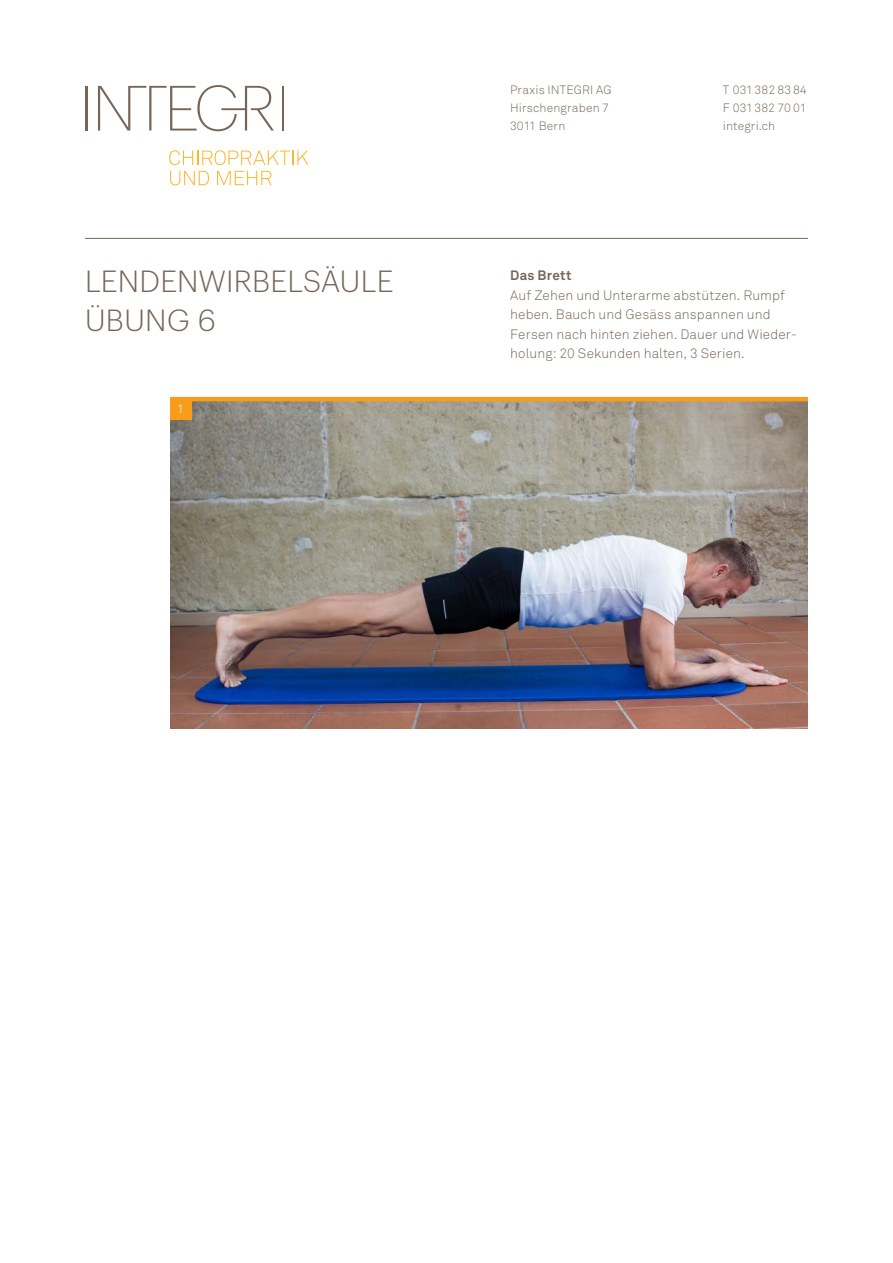
<style>
.page{position:relative;width:893px;height:1263px;background:#fff}
.page>*{position:absolute;margin:0;border:0;box-sizing:border-box;transform-origin:0 0}
.t1{font:300 30px/39px "Graphik";color:#776658}
.t2{font:300 13.5px/19.5px "Akkurat";letter-spacing:.01em;color:#776658}
.t3{font:700 13.5px "Akkurat";letter-spacing:.02em;color:#776658}
.t4{font:300 12px/18px "Akkurat";letter-spacing:.01em;color:#776658;text-align:justify}
.t5{font:300 12px "Akkurat";color:#fff}
</style>
<div class="page">
<svg style="left:169px;top:150px;width:139px;height:15px"></svg>
<svg style="left:170px;top:171px;width:39px;height:14px"></svg>
<svg style="left:217px;top:171px;width:55px;height:14px"></svg>
<hr style="left:85px;top:86px;width:2px;height:45px;background:#776658">
<hr style="left:282px;top:86px;width:2px;height:45px;background:#776658">
<svg style="left:98px;top:85px;width:176px;height:46px"></svg>
<hr style="left:85px;top:238px;width:723px;height:1px;background:#776658">
<img style="left:170px;top:401px;width:638px;height:328px">
<hr style="left:170px;top:397px;width:638px;height:4px;background:#f89c1c">
<div style="left:170px;top:398px;width:21px;height:21px;background:#f89c1c"></div>
<p class="t4" style="left:510px;top:81px;width:103px;text-align:left">Praxis INTEGRI AG<br>Hirschengraben 7<br>3011 Bern</p>
<p class="t4" style="left:723px;top:81px;width:85px">T 031 382 83 84<br>F 031 382 70 01 integri.ch</p>
<h1 class="t1" style="left:85px;top:259px;width:310px">LENDENWIRBELSÄULE<br>ÜBUNG 6</h1>
<p class="t3" style="left:510px;top:267px;width:63px">Das Brett</p>
<p class="t2" style="left:510px;top:285px;width:288px">Auf Zehen und Unterarme abstützen. Rumpf heben. Bauch und Gesäss anspannen und Fersen nach hinten ziehen. Dauer und Wieder&shy;holung: 20 Sekunden halten, 3 Serien.</p>
<p class="t5" style="left:177px;top:402px;width:8px">1</p>
</div>
